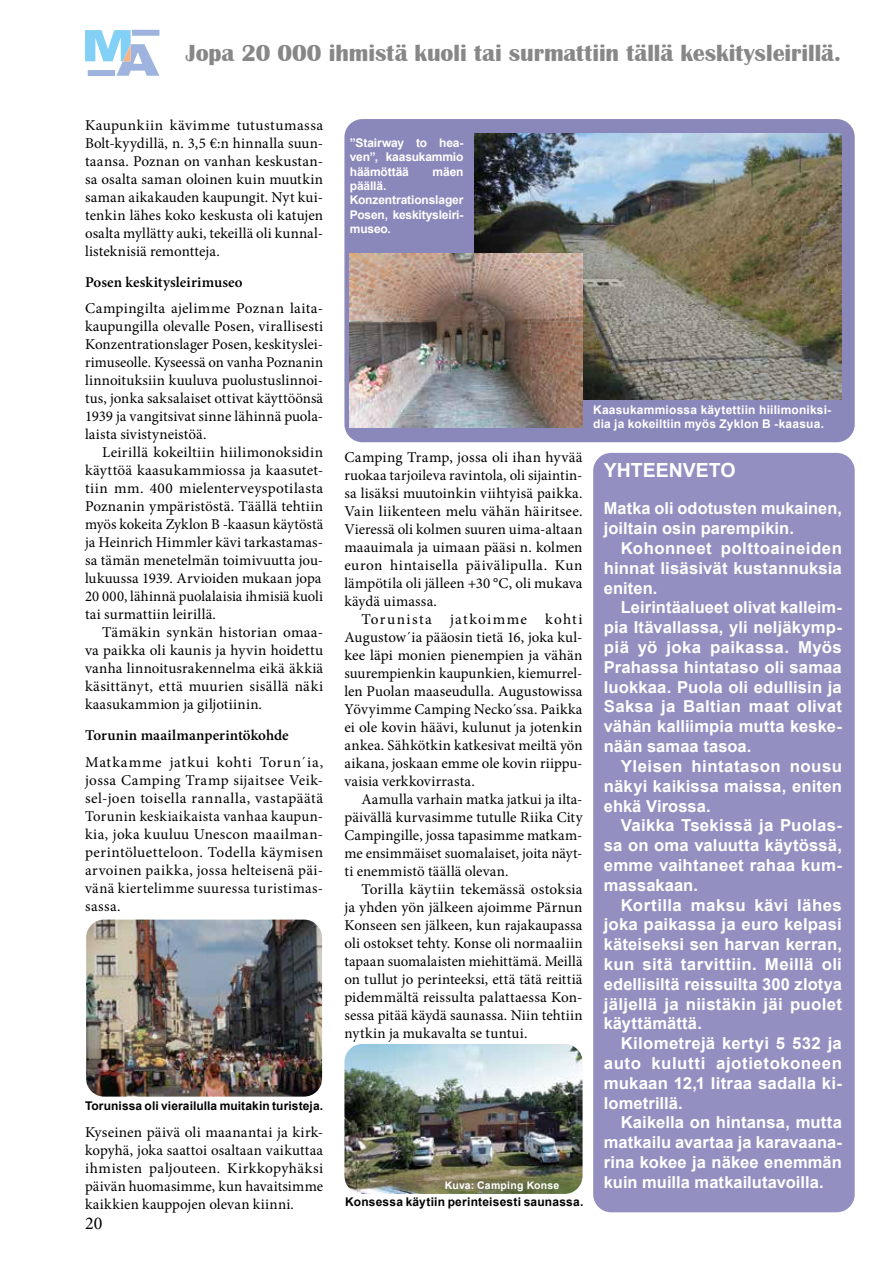
<style>
.page{position:relative;width:893px;height:1263px;background:#fff}
.page>*{position:absolute;margin:0;border:0;box-sizing:border-box;transform-origin:0 0}
.t1{font:700 24px "Britannic";color:#878787}
.t2{font:700 19.5px "Arial";color:#fff}
.t3{font:18px "Minion Pro";color:#000}
.t4{font:700 16.5px/19.8px "Arial";letter-spacing:.005em;color:#fff;text-align:justify}
.t5{font:15px/18px "Minion Pro";letter-spacing:.015em;color:#000;text-align:justify}
.t6{font:600 15px "Minion Pro";letter-spacing:.005em;color:#000}
.t7{font:700 12px/14.4px "Arial";letter-spacing:-.005em;color:#fff;text-align:justify}
.t8{font:700 12px "Arial";letter-spacing:.01em;color:#000}
.t9{font:700 12px/14.4px "Arial";letter-spacing:.015em;color:#fff}
.t10{font:700 10.5px "Arial";letter-spacing:.02em;color:#fff}
</style>
<div class="page">
<svg style="left:85px;top:30px;width:74px;height:46px"></svg>
<div style="left:593px;top:453px;width:262px;height:759px;background:#938fc0;border-radius:18px"></div>
<div style="left:344px;top:119px;width:511px;height:323px;background:#8a87ba;border-radius:18px"></div>
<img style="left:474px;top:134px;width:368px;height:266px">
<img style="left:350px;top:253px;width:233px;height:175px">
<img style="left:86px;top:919px;width:236px;height:177px">
<img style="left:344px;top:1044px;width:239px;height:150px">
<h1 class="t1" style="left:186px;top:39px;width:657px">Jopa 20 000 ihmistä kuoli tai surmattiin tällä keskitysleirillä.</h1>
<p class="t5" style="left:85px;top:116px;width:240px">Kaupunkiin kävimme tutustumassa Bolt-kyydillä, n. 3,5 €:n hinnalla suun&shy;taansa. Poznan on vanhan keskustan&shy;sa osalta saman oloinen kuin muutkin saman aikakauden kaupungit. Nyt kui&shy;tenkin lähes koko keskusta oli katujen osalta myllätty auki, tekeillä oli kunnal&shy;listeknisiä remontteja.</p>
<p class="t6" style="left:85px;top:272px;width:159px">Posen keskitysleirimuseo</p>
<p class="t5" style="left:85px;top:300px;width:240px">Campingilta ajelimme Poznan laita&shy;kaupungilla olevalle Posen, virallisesti Konzentrationslager Posen, keskityslei&shy;rimuseolle. Kyseessä on vanha Poznanin linnoituksiin kuuluva puolustuslinnoi&shy;tus, jonka saksalaiset ottivat käyttöönsä 1939 ja vangitsivat sinne lähinnä puola&shy;laista sivistyneistöä.</p>
<p class="t5" style="left:85px;top:444px;width:240px;text-indent:17px">Leirillä kokeiltiin hiilimonoksidin käyttöä kaasukammiossa ja kaasutet&shy;tiin mm. 400 mielenterveyspotilasta Poznanin ympäristöstä. Täällä tehtiin myös kokeita Zyklon B -kaasun käytöstä ja Heinrich Himmler kävi tarkastamas&shy;sa tämän menetelmän toimivuutta jou&shy;lukuussa 1939. Arvioiden mukaan jopa 20 000, lähinnä puolalaisia ihmisiä kuoli tai surmattiin leirillä.</p>
<p class="t5" style="left:85px;top:624px;width:240px;text-indent:17px">Tämäkin synkän historian omaa&shy;va paikka oli kaunis ja hyvin hoidettu vanha linnoitusrakennelma eikä äkkiä käsittänyt, että muurien sisällä näki kaasukammion ja giljotiinin.</p>
<p class="t6" style="left:85px;top:725px;width:205px">Torunin maailmanperintökohde</p>
<p class="t5" style="left:85px;top:753px;width:240px">Matkamme jatkui kohti Torun´ia, jossa Camping Tramp sijaitsee Veik&shy;sel-joen toisella rannalla, vastapäätä Torunin keskiaikaista vanhaa kaupun&shy;kia, joka kuuluu Unescon maailman&shy;perintöluetteloon. Todella käymisen arvoinen paikka, jossa helteisenä päi&shy;vänä kiertelimme suuressa turistimas&shy;sassa.</p>
<p class="t8" style="left:85px;top:1098px;width:240px">Torunissa oli vierailulla muitakin turisteja.</p>
<p class="t5" style="left:85px;top:1123px;width:240px">Kyseinen päivä oli maanantai ja kirk&shy;kopyhä, joka saattoi osaltaan vaikuttaa ihmisten paljouteen. Kirkkopyhäksi päivän huomasimme, kun havaitsimme kaikkien kauppojen olevan kiinni.</p>
<p class="t3" style="left:85px;top:1211px;width:19px">20</p>
<p class="t7" style="left:350px;top:136px;width:115px">”Stairway to hea&shy;ven”, kaasukammio häämöttää</p>
<p class="t7" style="left:433px;top:164px;width:32px">mäen</p>
<p class="t7" style="left:350px;top:179px;width:115px;text-align:left">päällä.<br>Konzentrationslager<br>Posen, keskitysleiri&shy;museo.</p>
<p class="t5" style="left:344px;top:448px;width:240px">Camping Tramp, jossa oli ihan hyvää ruokaa tarjoileva ravintola, oli sijaintin&shy;sa lisäksi muutoinkin viihtyisä paikka.<br>Vain liikenteen melu vähän häiritsee.<br>Vieressä oli kolmen suuren uima-altaan maauimala ja uimaan pääsi n. kolmen euron hintaisella päivälipulla. Kun lämpötila oli jälleen +30 °C, oli mukava käydä uimassa.</p>
<p class="t5" style="left:344px;top:610px;width:240px;text-indent:17px">Torunista jatkoimme kohti Augustow´ia pääosin tietä 16, joka kul&shy;kee läpi monien pienempien ja vähän suurempienkin kaupunkien, kiemurrel&shy;len Puolan maaseudulla. Augustowissa Yövyimme Camping Necko´ssa. Paikka ei ole kovin häävi, kulunut ja jotenkin ankea. Sähkötkin katkesivat meiltä yön aikana, joskaan emme ole kovin riippu&shy;vaisia verkkovirrasta.</p>
<p class="t5" style="left:344px;top:790px;width:240px;text-indent:17px">Aamulla varhain matka jatkui ja ilta&shy;päivällä kurvasimme tutulle Riika City Campingille, jossa tapasimme matkam&shy;me ensimmäiset suomalaiset, joita näyt&shy;ti enemmistö täällä olevan.</p>
<p class="t5" style="left:344px;top:880px;width:240px;text-indent:17px">Torilla käytiin tekemässä ostoksia ja yhden yön jälkeen ajoimme Pärnun Konseen sen jälkeen, kun rajakaupassa oli ostokset tehty. Konse oli normaaliin tapaan suomalaisten miehittämä. Meillä on tullut jo perinteeksi, että tätä reittiä pidemmältä reissulta palattaessa Kon&shy;sessa pitää käydä saunassa. Niin tehtiin nytkin ja mukavalta se tuntui.</p>
<p class="t10" style="left:445px;top:1177px;width:116px">Kuva: Camping Konse</p>
<p class="t8" style="left:345px;top:1193px;width:240px">Konsessa käytiin perinteisesti saunassa.</p>
<p class="t9" style="left:593px;top:402px;width:240px">Kaasukammiossa käytettiin hiilimoniksi&shy;dia ja kokeiltiin myös Zyklon B -kaasua.</p>
<h2 class="t2" style="left:604px;top:456px;width:133px">YHTEENVETO</h2>
<p class="t4" style="left:604px;top:499px;width:240px">Matka oli odotusten mukainen, joiltain osin parempikin.</p>
<p class="t4" style="left:604px;top:538px;width:240px;text-indent:17px">Kohonneet polttoaineiden hinnat lisäsivät kustannuksia eniten.</p>
<p class="t4" style="left:604px;top:598px;width:240px;text-indent:17px">Leirintäalueet olivat kalleim&shy;pia Itävallassa, yli neljäkymp&shy;piä yö joka paikassa. Myös Prahassa hintataso oli samaa luokkaa. Puola oli edullisin ja Saksa ja Baltian maat olivat vähän kalliimpia mutta keske&shy;nään samaa tasoa.</p>
<p class="t4" style="left:604px;top:756px;width:240px;text-indent:17px">Yleisen hintatason nousu näkyi kaikissa maissa, eniten ehkä Virossa.</p>
<p class="t4" style="left:604px;top:816px;width:240px;text-indent:17px">Vaikka Tsekissä ja Puolas&shy;sa on oma valuutta käytössä, emme vaihtaneet rahaa kum&shy;massakaan.</p>
<p class="t4" style="left:604px;top:895px;width:240px;text-indent:17px">Kortilla maksu kävi lähes joka paikassa ja euro kelpasi käteiseksi sen harvan kerran, kun sitä tarvittiin. Meillä oli edellisiltä reissuilta 300 zlotya jäljellä ja niistäkin jäi puolet käyttämättä.</p>
<p class="t4" style="left:604px;top:1033px;width:240px;text-indent:17px">Kilometrejä kertyi 5 532 ja auto kulutti ajotietokoneen mukaan 12,1 litraa sadalla ki&shy;lometrillä.</p>
<p class="t4" style="left:604px;top:1113px;width:240px;text-indent:17px">Kaikella on hintansa, mutta matkailu avartaa ja karavaana&shy;rina kokee ja näkee enemmän kuin muilla matkailutavoilla.</p>
</div>
